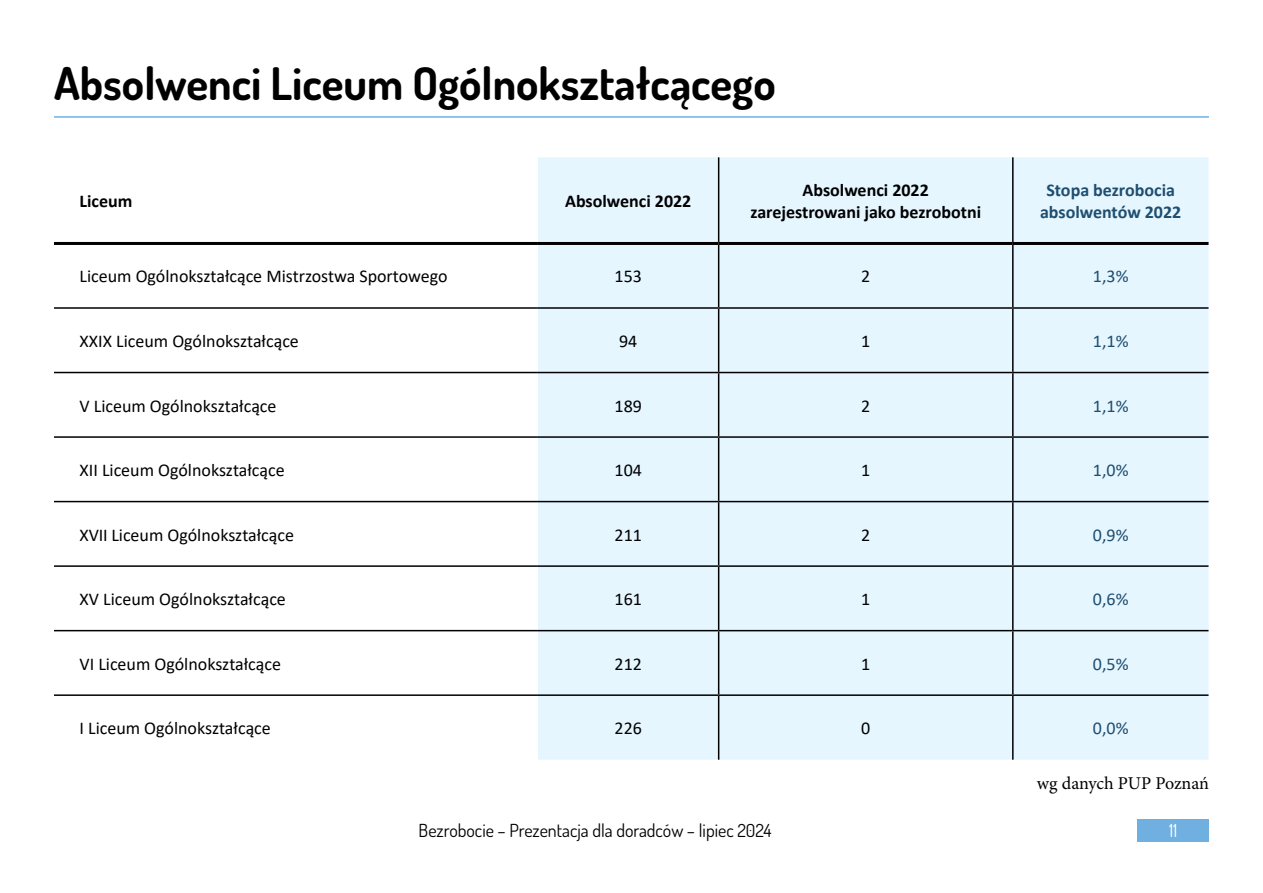
<style>
.page{position:relative;width:1263px;height:893px;background:#fff}
.page>*{position:absolute;margin:0;border:0;box-sizing:border-box;transform-origin:0 0}
.t1{font:45px "Dosis";color:#000}
.t2{font:18px "Calibri";color:#000}
.t3{font:700 18px/21.6px "Calibri";color:#000;text-align:center}
.t4{font:18px "Dosis";color:#000}
.t5{font:18px "Calibri";color:#1e4e70}
.t6{font:700 18px/21.6px "Calibri";color:#1e4e70;text-align:center}
.t7{font:18px "Minion Pro";letter-spacing:-.005em;color:#000}
.t8{font:18px "Dosis";color:#fff}
</style>
<div class="page">
<div style="left:1137px;top:819px;width:72px;height:22px;background:#6fb0e1"></div>
<hr style="left:54px;top:116px;width:1155px;height:2px;background:#6fb0e1">
<div style="left:538px;top:157px;width:670px;height:603px;background:#e6f6ff"></div>
<hr style="left:54px;top:307px;width:484px;height:2px;background:#000">
<hr style="left:54px;top:372px;width:484px;height:1px;background:#000">
<hr style="left:54px;top:436px;width:484px;height:2px;background:#000">
<hr style="left:54px;top:501px;width:484px;height:1px;background:#000">
<hr style="left:54px;top:565px;width:484px;height:2px;background:#000">
<hr style="left:54px;top:242px;width:484px;height:3px;background:#000">
<hr style="left:54px;top:630px;width:484px;height:1px;background:#000">
<hr style="left:54px;top:694px;width:484px;height:2px;background:#000">
<hr style="left:718px;top:157px;width:1px;height:85px;background:#000">
<hr style="left:1012px;top:157px;width:1px;height:85px;background:#000">
<hr style="left:718px;top:245px;width:1px;height:62px;background:#000">
<hr style="left:1012px;top:245px;width:1px;height:62px;background:#000">
<hr style="left:538px;top:307px;width:181px;height:2px;background:#000">
<hr style="left:719px;top:307px;width:294px;height:2px;background:#000">
<hr style="left:718px;top:309px;width:1px;height:63px;background:#000">
<hr style="left:1013px;top:307px;width:195px;height:2px;background:#000">
<hr style="left:1012px;top:309px;width:1px;height:63px;background:#000">
<hr style="left:538px;top:372px;width:181px;height:1px;background:#000">
<hr style="left:719px;top:372px;width:294px;height:1px;background:#000">
<hr style="left:718px;top:373px;width:1px;height:63px;background:#000">
<hr style="left:1013px;top:372px;width:195px;height:1px;background:#000">
<hr style="left:1012px;top:373px;width:1px;height:63px;background:#000">
<hr style="left:538px;top:436px;width:181px;height:2px;background:#000">
<hr style="left:719px;top:436px;width:294px;height:2px;background:#000">
<hr style="left:718px;top:438px;width:1px;height:63px;background:#000">
<hr style="left:1013px;top:436px;width:195px;height:2px;background:#000">
<hr style="left:1012px;top:438px;width:1px;height:63px;background:#000">
<hr style="left:538px;top:501px;width:181px;height:1px;background:#000">
<hr style="left:719px;top:501px;width:294px;height:1px;background:#000">
<hr style="left:718px;top:502px;width:1px;height:63px;background:#000">
<hr style="left:1013px;top:501px;width:195px;height:1px;background:#000">
<hr style="left:1012px;top:502px;width:1px;height:63px;background:#000">
<hr style="left:538px;top:565px;width:181px;height:2px;background:#000">
<hr style="left:719px;top:565px;width:294px;height:2px;background:#000">
<hr style="left:718px;top:567px;width:1px;height:63px;background:#000">
<hr style="left:1013px;top:565px;width:195px;height:2px;background:#000">
<hr style="left:1012px;top:567px;width:1px;height:63px;background:#000">
<hr style="left:538px;top:630px;width:181px;height:1px;background:#000">
<hr style="left:719px;top:630px;width:294px;height:1px;background:#000">
<hr style="left:718px;top:631px;width:1px;height:63px;background:#000">
<hr style="left:1013px;top:630px;width:195px;height:1px;background:#000">
<hr style="left:1012px;top:631px;width:1px;height:63px;background:#000">
<hr style="left:538px;top:694px;width:181px;height:2px;background:#000">
<hr style="left:719px;top:694px;width:294px;height:2px;background:#000">
<hr style="left:718px;top:696px;width:1px;height:64px;background:#000">
<hr style="left:1013px;top:694px;width:195px;height:2px;background:#000">
<hr style="left:1012px;top:696px;width:1px;height:64px;background:#000">
<hr style="left:538px;top:242px;width:181px;height:3px;background:#000">
<hr style="left:719px;top:242px;width:294px;height:3px;background:#000">
<hr style="left:1013px;top:242px;width:195px;height:3px;background:#000">
<h1 class="t1" style="left:54px;top:52px;width:723px">Absolwenci Liceum Ogólnokształcącego</h1>
<p class="t3" style="left:80px;top:190px;width:54px">Liceum</p>
<p class="t3" style="left:565px;top:190px;width:128px">Absolwenci 2022</p>
<p class="t3" style="left:750px;top:179px;width:232px">Absolwenci 2022 zarejestrowani jako bezrobotni</p>
<p class="t6" style="left:1040px;top:179px;width:143px">Stopa bezrobocia absolwentów 2022</p>
<p class="t2" style="left:80px;top:264px;width:370px">Liceum Ogólnokształcące Mistrzostwa Sportowego</p>
<p class="t2" style="left:615px;top:264px;width:29px">153</p>
<p class="t2" style="left:861px;top:264px;width:11px">2</p>
<p class="t5" style="left:1093px;top:264px;width:37px">1,3%</p>
<p class="t2" style="left:80px;top:329px;width:221px">XXIX Liceum Ogólnokształcące</p>
<p class="t2" style="left:619px;top:329px;width:20px">94</p>
<p class="t2" style="left:861px;top:329px;width:11px">1</p>
<p class="t5" style="left:1093px;top:329px;width:37px">1,1%</p>
<p class="t2" style="left:80px;top:393px;width:199px">V Liceum Ogólnokształcące</p>
<p class="t2" style="left:615px;top:393px;width:29px">189</p>
<p class="t2" style="left:861px;top:393px;width:11px">2</p>
<p class="t5" style="left:1093px;top:393px;width:37px">1,1%</p>
<p class="t2" style="left:80px;top:458px;width:207px">XII Liceum Ogólnokształcące</p>
<p class="t2" style="left:615px;top:458px;width:29px">104</p>
<p class="t2" style="left:861px;top:458px;width:11px">1</p>
<p class="t5" style="left:1093px;top:458px;width:37px">1,0%</p>
<p class="t2" style="left:80px;top:522px;width:216px">XVII Liceum Ogólnokształcące</p>
<p class="t2" style="left:615px;top:522px;width:29px">211</p>
<p class="t2" style="left:861px;top:522px;width:11px">2</p>
<p class="t5" style="left:1093px;top:522px;width:37px">0,9%</p>
<p class="t2" style="left:80px;top:587px;width:208px">XV Liceum Ogólnokształcące</p>
<p class="t2" style="left:615px;top:587px;width:29px">161</p>
<p class="t2" style="left:861px;top:587px;width:11px">1</p>
<p class="t5" style="left:1093px;top:587px;width:37px">0,6%</p>
<p class="t2" style="left:80px;top:651px;width:203px">VI Liceum Ogólnokształcące</p>
<p class="t2" style="left:615px;top:651px;width:29px">212</p>
<p class="t2" style="left:861px;top:651px;width:11px">1</p>
<p class="t5" style="left:1093px;top:651px;width:37px">0,5%</p>
<p class="t2" style="left:80px;top:716px;width:193px">I Liceum Ogólnokształcące</p>
<p class="t2" style="left:615px;top:716px;width:29px">226</p>
<p class="t2" style="left:861px;top:716px;width:11px">0</p>
<p class="t5" style="left:1093px;top:716px;width:37px">0,0%</p>
<p class="t7" style="left:1037px;top:771px;width:174px">wg danych PUP Poznań</p>
<p class="t4" style="left:419px;top:818px;width:354px">Bezrobocie – Prezentacja dla doradców – lipiec 2024</p>
<p class="t8" style="left:1169px;top:818px;width:10px">11</p>
</div>
